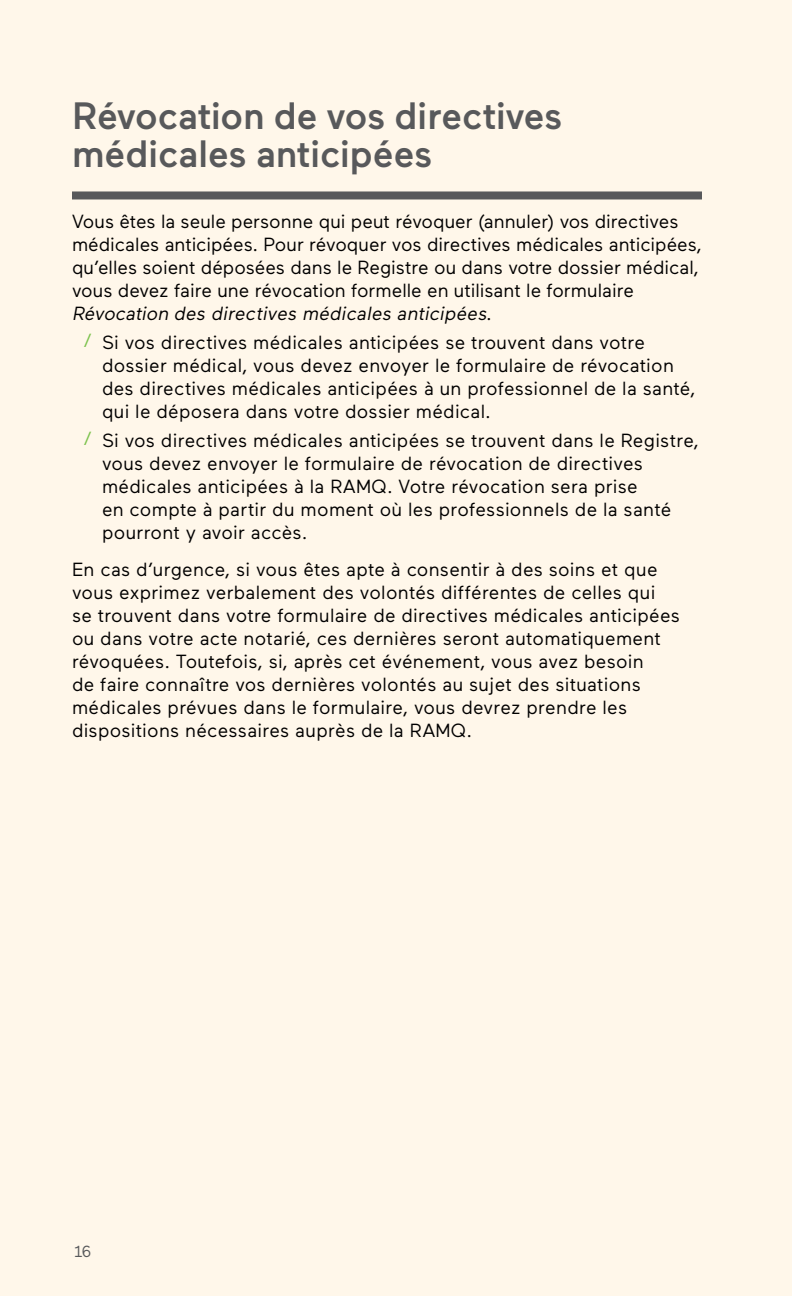
<style>
.page{position:relative;width:792px;height:1296px;background:#fff7ea}
.page>*{position:absolute;margin:0;border:0;box-sizing:border-box;transform-origin:0 0}
.t1{font:500 38px/38px "Maax";color:#58595b}
.L{font:19px/23px "Maax";letter-spacing:.01em;color:#000}
.t2{font:16px "Maax";color:#58595b}
.s1{font-style:italic}
.s2{color:#7cc24d}
</style>
<div class="page">
<div style="left:72px;top:191px;width:630px;height:8px;background:#58595b"></div>
<h3 class="t1" style="left:72px;top:98px;width:492px">Révocation de vos directives médicales anticipées</h3>
<p class="L" style="left:72px;top:211px;width:631px">Vous êtes la seule personne qui peut révoquer (annuler) vos directives médicales anticipées. Pour révoquer vos directives médicales anticipées, qu’elles soient déposées dans le Registre ou dans votre dossier médical, vous devez faire une révocation formelle en utilisant le formulaire <span class="s1">Révocation des directives médicales anticipées</span>.</p>
<p class="L" style="left:102px;top:332px;width:595px;text-indent:-20px"><span class="s2">/</span> Si vos directives médicales anticipées se trouvent dans votre dossier médical, vous devez envoyer le formulaire de révocation des directives médicales anticipées à un professionnel de la santé, qui le déposera dans votre dossier médical.</p>
<p class="L" style="left:102px;top:430px;width:599px;text-indent:-20px"><span class="s2">/</span> Si vos directives médicales anticipées se trouvent dans le Registre, vous devez envoyer le formulaire de révocation de directives médicales anticipées à la RAMQ. Votre révocation sera prise<br>en compte à partir du moment où les professionnels de la santé pourront y avoir accès.</p>
<p class="L" style="left:72px;top:559px;width:610px">En cas d’urgence, si vous êtes apte à consentir à des soins et que vous exprimez verbalement des volontés différentes de celles qui<br>se trouvent dans votre formulaire de directives médicales anticipées ou dans votre acte notarié, ces dernières seront automatiquement révoquées. Toutefois, si, après cet événement, vous avez besoin<br>de faire connaître vos dernières volontés au sujet des situations médicales prévues dans le formulaire, vous devrez prendre les dispositions nécessaires auprès de la RAMQ.</p>
<p class="t2" style="left:74px;top:1243px;width:19px">16</p>
</div>
